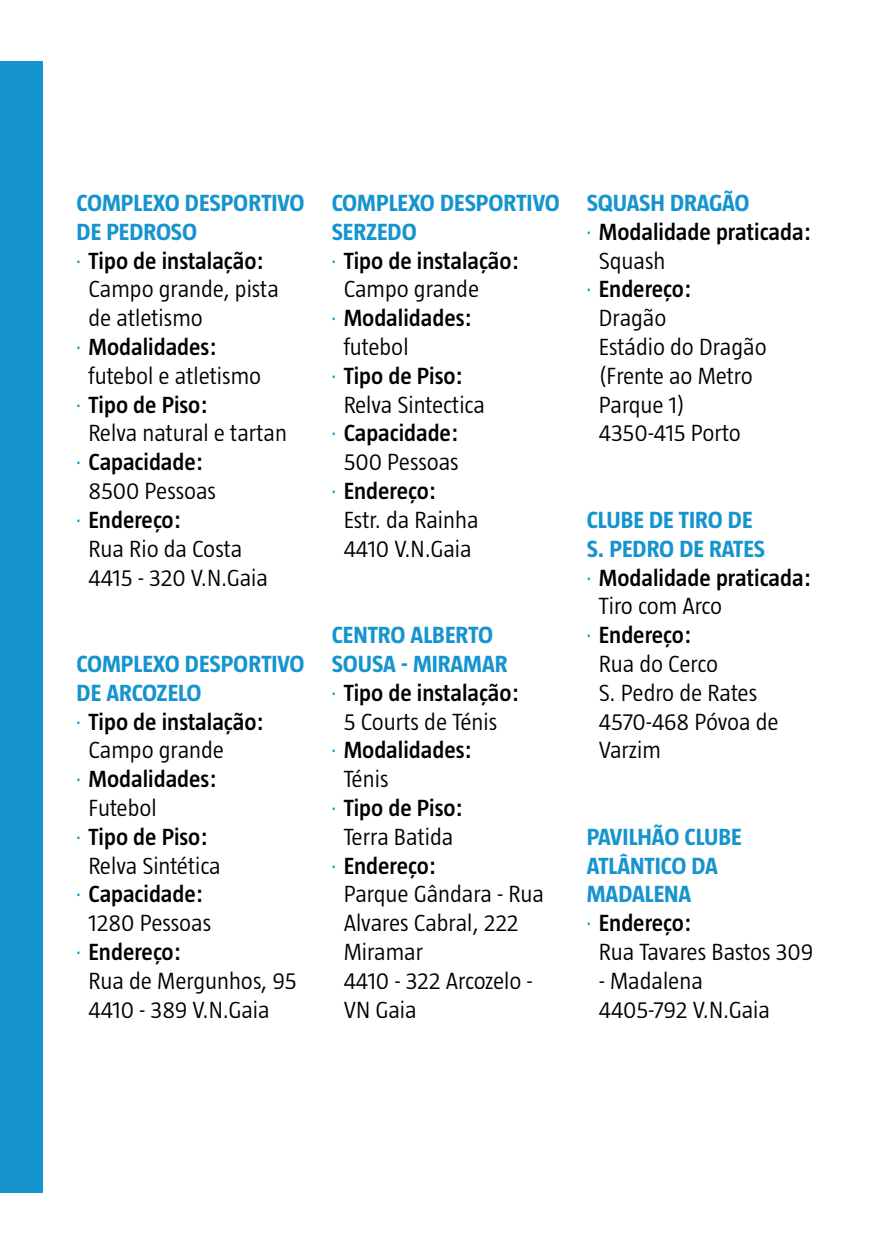
<style>
.page{position:relative;width:893px;height:1259px;background:#fff}
.page>*{position:absolute;margin:0;border:0;box-sizing:border-box;transform-origin:0 0}
.t1{font:300 24px/28.8px "Taz";color:#000}
.t2{font:600 24px "Taz";color:#000}
.t3{font:700 24px/28.8px "Taz";color:#1594ce}
.t4{font:700 24px "Taz";letter-spacing:.05em;color:#1594ce}
.s1{font-weight:300;color:#1594ce}
</style>
<div class="page">
<div style="left:0;top:62px;width:43px;height:1131px;background:#1594ce"></div>
<p class="t3" style="left:77px;top:188px;width:230px">COMPLEXO DESPORTIVO</p>
<p class="t3" style="left:77px;top:217px;width:122px">DE PEDROSO</p>
<p class="t2" style="left:77px;top:247px;width:189px"><span class="s1">·</span> Tipo de instalação:</p>
<p class="t1" style="left:89px;top:275px;width:192px">Campo grande, pista</p>
<p class="t1" style="left:89px;top:303px;width:116px">de atletismo</p>
<p class="t2" style="left:77px;top:333px;width:142px"><span class="s1">·</span> Modalidades:</p>
<p class="t1" style="left:89px;top:361px;width:174px">futebol e atletismo</p>
<p class="t2" style="left:77px;top:391px;width:133px"><span class="s1">·</span> Tipo de Piso:</p>
<p class="t1" style="left:89px;top:419px;width:200px">Relva natural e tartan</p>
<p class="t2" style="left:77px;top:449px;width:128px"><span class="s1">·</span> Capacidade:</p>
<p class="t1" style="left:89px;top:476px;width:129px">8500 Pessoas</p>
<p class="t2" style="left:77px;top:506px;width:106px"><span class="s1">·</span> Endereço:</p>
<p class="t1" style="left:89px;top:534px;width:155px">Rua Rio da Costa</p>
<p class="t1" style="left:89px;top:563px;width:181px">4415 - 320 V.N.Gaia</p>
<p class="t3" style="left:77px;top:649px;width:230px">COMPLEXO DESPORTIVO</p>
<p class="t3" style="left:77px;top:678px;width:127px">DE ARCOZELO</p>
<p class="t2" style="left:77px;top:708px;width:189px"><span class="s1">·</span> Tipo de instalação:</p>
<p class="t1" style="left:89px;top:735px;width:137px">Campo grande</p>
<p class="t2" style="left:77px;top:765px;width:142px"><span class="s1">·</span> Modalidades:</p>
<p class="t1" style="left:89px;top:793px;width:70px">Futebol</p>
<p class="t2" style="left:77px;top:823px;width:133px"><span class="s1">·</span> Tipo de Piso:</p>
<p class="t1" style="left:89px;top:851px;width:134px">Relva Sintética</p>
<p class="t2" style="left:77px;top:881px;width:128px"><span class="s1">·</span> Capacidade:</p>
<p class="t1" style="left:89px;top:908px;width:124px">1280 Pessoas</p>
<p class="t2" style="left:77px;top:938px;width:106px"><span class="s1">·</span> Endereço:</p>
<p class="t1" style="left:89px;top:966px;width:210px">Rua de Mergunhos, 95</p>
<p class="t1" style="left:89px;top:995px;width:183px">4410 - 389 V.N.Gaia</p>
<p class="t3" style="left:332px;top:188px;width:230px">COMPLEXO DESPORTIVO</p>
<p class="t3" style="left:332px;top:217px;width:87px">SERZEDO</p>
<p class="t2" style="left:332px;top:247px;width:189px"><span class="s1">·</span> Tipo de instalação:</p>
<p class="t1" style="left:344px;top:275px;width:137px">Campo grande</p>
<p class="t2" style="left:332px;top:305px;width:142px"><span class="s1">·</span> Modalidades:</p>
<p class="t1" style="left:344px;top:332px;width:66px">futebol</p>
<p class="t2" style="left:332px;top:362px;width:133px"><span class="s1">·</span> Tipo de Piso:</p>
<p class="t1" style="left:344px;top:390px;width:143px">Relva Sintectica</p>
<p class="t2" style="left:332px;top:420px;width:128px"><span class="s1">·</span> Capacidade:</p>
<p class="t1" style="left:344px;top:447px;width:117px">500 Pessoas</p>
<p class="t2" style="left:332px;top:477px;width:106px"><span class="s1">·</span> Endereço:</p>
<p class="t1" style="left:344px;top:505px;width:136px">Estr. da Rainha</p>
<p class="t1" style="left:344px;top:534px;width:129px">4410 V.N.Gaia</p>
<p class="t3" style="left:332px;top:620px;width:163px">CENTRO ALBERTO</p>
<p class="t3" style="left:332px;top:649px;width:121px">SOUSA - MIRAMAR</p>
<p class="t2" style="left:332px;top:679px;width:189px"><span class="s1">·</span> Tipo de instalação:</p>
<p class="t1" style="left:344px;top:707px;width:155px">5 Courts de Ténis</p>
<p class="t2" style="left:332px;top:737px;width:142px"><span class="s1">·</span> Modalidades:</p>
<p class="t1" style="left:344px;top:764px;width:46px">Ténis</p>
<p class="t2" style="left:332px;top:794px;width:133px"><span class="s1">·</span> Tipo de Piso:</p>
<p class="t1" style="left:344px;top:822px;width:111px">Terra Batida</p>
<p class="t2" style="left:332px;top:852px;width:106px"><span class="s1">·</span> Endereço:</p>
<p class="t1" style="left:344px;top:879px;width:202px">Parque Gândara - Rua</p>
<p class="t1" style="left:344px;top:908px;width:177px">Alvares Cabral, 222</p>
<p class="t1" style="left:344px;top:937px;width:81px">Miramar</p>
<p class="t1" style="left:344px;top:966px;width:191px">4410 - 322 Arcozelo -</p>
<p class="t1" style="left:344px;top:995px;width:74px">VN Gaia</p>
<p class="t3" style="left:587px;top:188px;width:164px">SQUASH DRAGÃO</p>
<p class="t2" style="left:587px;top:218px;width:226px"><span class="s1">·</span> Modalidade praticada:</p>
<p class="t1" style="left:599px;top:246px;width:68px">Squash</p>
<p class="t2" style="left:587px;top:276px;width:106px"><span class="s1">·</span> Endereço:</p>
<p class="t1" style="left:599px;top:303px;width:69px">Dragão</p>
<p class="t1" style="left:599px;top:332px;width:169px">Estádio do Dragão</p>
<p class="t1" style="left:599px;top:361px;width:155px">(Frente ao Metro</p>
<p class="t1" style="left:599px;top:390px;width:87px">Parque 1)</p>
<p class="t1" style="left:599px;top:419px;width:143px">4350-415 Porto</p>
<p class="t4" style="left:587px;top:506px;width:167px">CLUBE DE TIRO DE</p>
<p class="t3" style="left:587px;top:534px;width:180px">S. PEDRO DE RATES</p>
<p class="t2" style="left:587px;top:564px;width:226px"><span class="s1">·</span> Modalidade praticada:</p>
<p class="t1" style="left:599px;top:591px;width:125px">Tiro com Arco</p>
<p class="t2" style="left:587px;top:621px;width:106px"><span class="s1">·</span> Endereço:</p>
<p class="t1" style="left:599px;top:649px;width:121px">Rua do Cerco</p>
<p class="t1" style="left:599px;top:678px;width:160px">S. Pedro de Rates</p>
<p class="t1" style="left:599px;top:707px;width:181px">4570-468 Póvoa de</p>
<p class="t1" style="left:599px;top:735px;width:64px">Varzim</p>
<p class="t3" style="left:587px;top:822px;width:156px">PAVILHÃO CLUBE<br>ATLÂNTICO DA<br>MADAL</p>
<p class="t3" style="left:654px;top:879px;width:38px">ENA</p>
<p class="t2" style="left:587px;top:909px;width:106px"><span class="s1">·</span> Endereço:</p>
<p class="t1" style="left:599px;top:937px;width:216px">Rua Tavares Bastos 309</p>
<p class="t1" style="left:599px;top:966px;width:173px">- Madalena<br>4405-792 V.N.Gaia</p>
</div>
